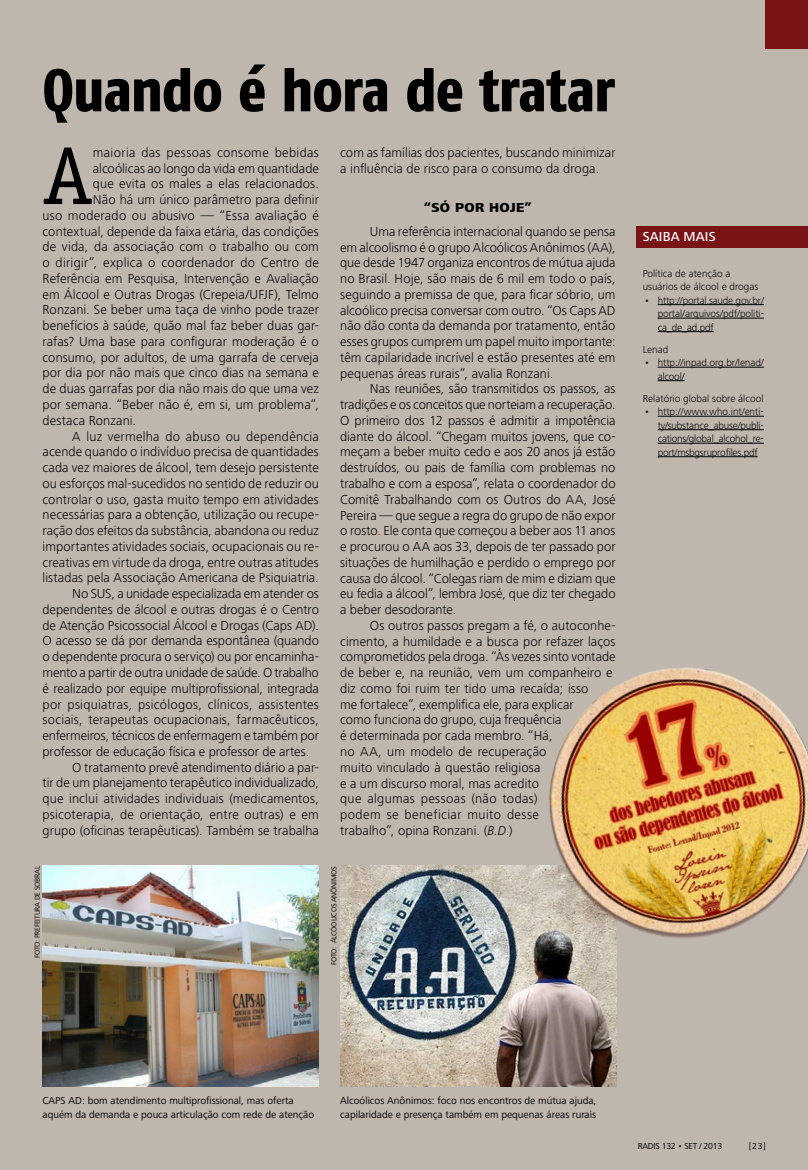
<style>
.page{position:relative;width:808px;height:1170px;background:#fff}
.page>*{position:absolute;margin:0;border:0;box-sizing:border-box;transform-origin:0 0}
.t1{font:82.5px "Officina Serif Std";color:#000}
.t2{font:800 60px "Fago Co Lf";letter-spacing:-.015em;color:#000}
.t3{font:300 13.5px/15.8px "Frutiger Next LT";letter-spacing:.005em;color:#000}
.t4{font:300 13.5px "Frutiger Next LT";letter-spacing:-.015em;color:#000}
.t5{font:300 13.5px "Frutiger Next LT";letter-spacing:.025em;color:#000}
.t6{font:800 13.5px "Frutiger Next LT";letter-spacing:.025em;color:#000}
.t7{font:500 13.5px "Frutiger Next LT";letter-spacing:.015em;color:#fff}
.t8{font:300 10.5px/13.5px "Frutiger Next LT";letter-spacing:-.01em;color:#000}
.t9{font:10.5px/13.5px "Frutiger Next LT";color:#000}
.t10{font:9px "Frutiger Next LT";letter-spacing:-.03em;color:#000}
.t11{font:7.5px "Frutiger Next LT";letter-spacing:-.025em;color:#000}
.s1{color:#f00}
.s2{font-style:italic}
.s3{font-weight:400}
</style>
<div class="page">
<div style="left:0;top:0;width:808px;height:1169px;background:#bfb7ae"></div>
<img style="left:340px;top:865px;width:277px;height:221px">
<img style="left:43px;top:865px;width:276px;height:221px">
<img style="left:538px;top:667px;width:270px;height:281px">
<div style="left:636px;top:226px;width:172px;height:22px;background:#7a1315"></div>
<hr style="left:658px;top:304px;width:106px;height:1px;background:#000">
<hr style="left:658px;top:318px;width:106px;height:1px;background:#000">
<hr style="left:658px;top:331px;width:56px;height:1px;background:#000">
<hr style="left:658px;top:367px;width:106px;height:1px;background:#000">
<svg style="left:658px;top:380px;width:27px;height:1px"></svg>
<hr style="left:658px;top:416px;width:106px;height:1px;background:#000">
<hr style="left:658px;top:429px;width:106px;height:1px;background:#000">
<hr style="left:658px;top:443px;width:106px;height:1px;background:#000">
<hr style="left:658px;top:456px;width:100px;height:1px;background:#000">
<div style="left:765px;top:0;width:43px;height:49px;background:#7a1315"></div>
<h2 class="t2" style="left:43px;top:55px;width:574px">Quando é hora de tratar</h2>
<h1 class="t1" style="left:43px;top:128px;width:52px">A</h1>
<p class="t5" style="left:93px;top:145px;width:228px">maioria das pessoas consome bebidas</p>
<p class="t3" style="left:340px;top:145px;width:277px">com as famílias dos pacientes, buscando minimizar a influência de risco para o consumo da droga.</p>
<p class="t6" style="left:424px;top:200px;width:109px">“SÓ POR HOJE”</p>
<p class="t3" style="left:340px;top:223px;width:277px;text-align:justify;text-indent:30px">Uma referência internacional quando se pensa em alcoolismo é o grupo Alcoólicos Anônimos (AA), que desde 1947 organiza encontros de mútua ajuda no Brasil. Hoje, são mais de 6 mil em todo o país, seguindo a premissa de que, para ficar sóbrio, um alcoólico precisa conversar com outro. “Os Caps AD não dão conta da demanda por tratamento, então esses grupos cumprem um papel muito importante: têm capilaridade incrível e estão presentes até em pequenas áreas rurais”, avalia Ronzani.</p>
<p class="t3" style="left:340px;top:381px;width:277px;text-align:justify;text-indent:30px">Nas reuniões, são transmitidos os passos, as tradições e os conceitos que norteiam a recuperação.<br>O primeiro dos 12 passos é admitir a impotência diante do álcool. “Chegam muitos jovens, que co&shy;meçam a beber muito cedo e aos 20 anos já estão destruídos, ou pais de família com problemas no trabalho e com a esposa”, relata o coordenador do Comitê Trabalhando com os Outros do AA, José Pereira — que segue a regra do grupo de não expor o rosto<span class="s1">.</span> Ele conta que começou a beber aos 11 anos e procurou o AA aos 33, depois de ter passado por situações de humilhação e perdido o emprego por causa do álcool. “Colegas riam de mim e diziam que eu fedia a álcool”, lembra José, que diz ter chegado a beber desodorante.</p>
<p class="t3" style="left:340px;top:617px;width:277px;text-indent:30px">Os outros passos pregam a fé, o autoconhe&shy;cimento, a humildade e a busca por refazer laços comprometidos pela droga. “Às vezes sinto vontade de beber e, na reunião, vem um companheiro e diz como foi ruim ter tido uma recaída; isso<br>me fortalece”, exemplifica ele, para explicar<br>como funciona do grupo, cuja frequência<br>é determinada por cada membro. “Há,<br>no AA, um modelo de recuperação<br>muito vinculado à questão religiosa<br>e a um discurso moral, mas acredito<br>que algumas pessoas (não todas)<br>podem se beneficiar muito desse<br>trabalho”, opina Ronzani. (<span class="s2">B.D</span>.)</p>
<p class="t3" style="left:93px;top:160px;width:227px">alcoólicas ao longo da vida em quantidade</p>
<p class="t3" style="left:93px;top:176px;width:228px">que evita os males a elas relacionados.</p>
<p class="t3" style="left:93px;top:192px;width:227px">Não há um único parâmetro para definir</p>
<p class="t3" style="left:43px;top:207px;width:278px">uso moderado ou abusivo — “Essa avaliação é</p>
<p class="t3" style="left:43px;top:223px;width:278px">contextual, depende da faixa etária, das condições</p>
<p class="t3" style="left:43px;top:239px;width:278px">de vida, da associação com o trabalho ou com</p>
<p class="t3" style="left:43px;top:255px;width:278px">o dirigir”, explica o coordenador do Centro de</p>
<p class="t3" style="left:43px;top:270px;width:278px">Referência em Pesquisa, Intervenção e Avaliação</p>
<p class="t3" style="left:43px;top:286px;width:278px">em Álcool e Outras Drogas (Crepeia/UFJF), Telmo</p>
<p class="t3" style="left:43px;top:302px;width:278px">Ronzani. Se beber uma taça de vinho pode trazer</p>
<p class="t3" style="left:43px;top:318px;width:278px">benefícios à saúde, quão mal faz beber duas gar-</p>
<p class="t3" style="left:43px;top:333px;width:278px">rafas? Uma base para configurar moderação é o</p>
<p class="t3" style="left:43px;top:349px;width:278px">consumo, por adultos, de uma garrafa de cerveja</p>
<p class="t3" style="left:43px;top:365px;width:278px">por dia por não mais que cinco dias na semana e</p>
<p class="t3" style="left:43px;top:381px;width:278px">de duas garrafas por dia não mais do que uma vez</p>
<p class="t3" style="left:43px;top:396px;width:278px">por semana. “Beber não é, em si, um problema”,</p>
<p class="t3" style="left:43px;top:412px;width:95px">destaca Ronzani.</p>
<p class="t3" style="left:72px;top:428px;width:248px">A luz vermelha do abuso ou dependência</p>
<p class="t3" style="left:43px;top:444px;width:278px">acende quando o indivíduo precisa de quantidades</p>
<p class="t3" style="left:43px;top:459px;width:278px">cada vez maiores de álcool, tem desejo persistente</p>
<p class="t3" style="left:43px;top:475px;width:278px">ou esforços mal-sucedidos no sentido de reduzir ou</p>
<p class="t3" style="left:43px;top:491px;width:278px">controlar o uso, gasta muito tempo em atividades</p>
<p class="t3" style="left:43px;top:507px;width:278px">necessárias para a obtenção, utilização ou recupe-</p>
<p class="t3" style="left:43px;top:522px;width:278px">ração dos efeitos da substância, abandona ou reduz</p>
<p class="t3" style="left:43px;top:538px;width:278px">importantes atividades sociais, ocupacionais ou re-</p>
<p class="t3" style="left:43px;top:554px;width:278px">creativas em virtude da droga, entre outras atitudes</p>
<p class="t3" style="left:43px;top:570px;width:278px">listadas pela Associação Americana de Psiquiatria.</p>
<p class="t3" style="left:72px;top:585px;width:248px">No SUS, a unidade especializada em atender os</p>
<p class="t3" style="left:43px;top:601px;width:278px">dependentes de álcool e outras drogas é o Centro</p>
<p class="t3" style="left:43px;top:617px;width:278px">de Atenção Psicossocial Álcool e Drogas (Caps AD).</p>
<p class="t3" style="left:43px;top:633px;width:278px">O acesso se dá por demanda espontânea (quando</p>
<p class="t3" style="left:43px;top:649px;width:278px">o dependente procura o serviço) ou por encaminha-</p>
<p class="t4" style="left:43px;top:665px;width:278px">mento a partir de outra unidade de saúde. O trabalho</p>
<p class="t3" style="left:43px;top:680px;width:278px">é realizado por equipe multiprofissional, integrada</p>
<p class="t3" style="left:43px;top:696px;width:278px">por psiquiatras, psicólogos, clínicos, assistentes</p>
<p class="t3" style="left:43px;top:712px;width:278px">sociais, terapeutas ocupacionais, farmacêuticos,</p>
<p class="t3" style="left:43px;top:727px;width:278px">enfermeiros, técnicos de enfermagem e também por</p>
<p class="t3" style="left:43px;top:743px;width:268px">professor de educação física e professor de artes.</p>
<p class="t3" style="left:72px;top:759px;width:248px">O tratamento prevê atendimento diário a par-</p>
<p class="t3" style="left:43px;top:775px;width:278px">tir de um planejamento terapêutico individualizado,</p>
<p class="t3" style="left:43px;top:790px;width:278px">que inclui atividades individuais (medicamentos,</p>
<p class="t3" style="left:43px;top:806px;width:278px">psicoterapia, de orientação, entre outras) e em</p>
<p class="t3" style="left:43px;top:822px;width:278px">grupo (oficinas terapêuticas). Também se trabalha</p>
<p class="t11" style="left:33px;top:958px;width:93px;rotate:-90deg">Foto: prefeitura de sobral</p>
<p class="t11" style="left:330px;top:965px;width:100px;rotate:-90deg">Foto: álcóolicos anônimos</p>
<p class="t7" style="left:643px;top:229px;width:73px">SAIBA MAIS</p>
<p class="t8" style="left:643px;top:266px;width:117px">Política de atenção a usuários de álcool e drogas</p>
<p class="t8" style="left:658px;top:293px;width:108px;text-align:justify;text-indent:-14px"><span class="s3">•</span> http://portal.saude.gov.br/ portal/arquivos/pdf/politi&shy;ca_de_ad.pdf</p>
<p class="t8" style="left:643px;top:342px;width:27px">Lenad</p>
<p class="t8" style="left:658px;top:356px;width:108px;text-indent:-14px"><span class="s3">•</span> http://inpad.org.br/lenad/ alcool/</p>
<p class="t8" style="left:643px;top:391px;width:122px">Relatório global sobre álcool</p>
<p class="t8" style="left:658px;top:405px;width:108px;text-align:justify;text-indent:-14px"><span class="s3">•</span> http://www.who.int/enti&shy;ty/substance_abuse/publi&shy;cations/global_alcohol_re&shy;port/msbgsruprofiles.pdf</p>
<p class="t9" style="left:43px;top:1093px;width:273px">CAPS AD: bom atendimento multiprofissional, mas oferta aquém da demanda e pouca articulação com rede de atenção</p>
<p class="t9" style="left:340px;top:1093px;width:258px">Alcoólicos Anônimos: foco nos encontros de mútua ajuda, capilaridade e presença também em pequenas áreas rurais</p>
<p class="t10" style="left:638px;top:1140px;width:86px">Radis 132 • set / 2013</p>
<p class="t10" style="left:749px;top:1140px;width:19px">[23]</p>
</div>
